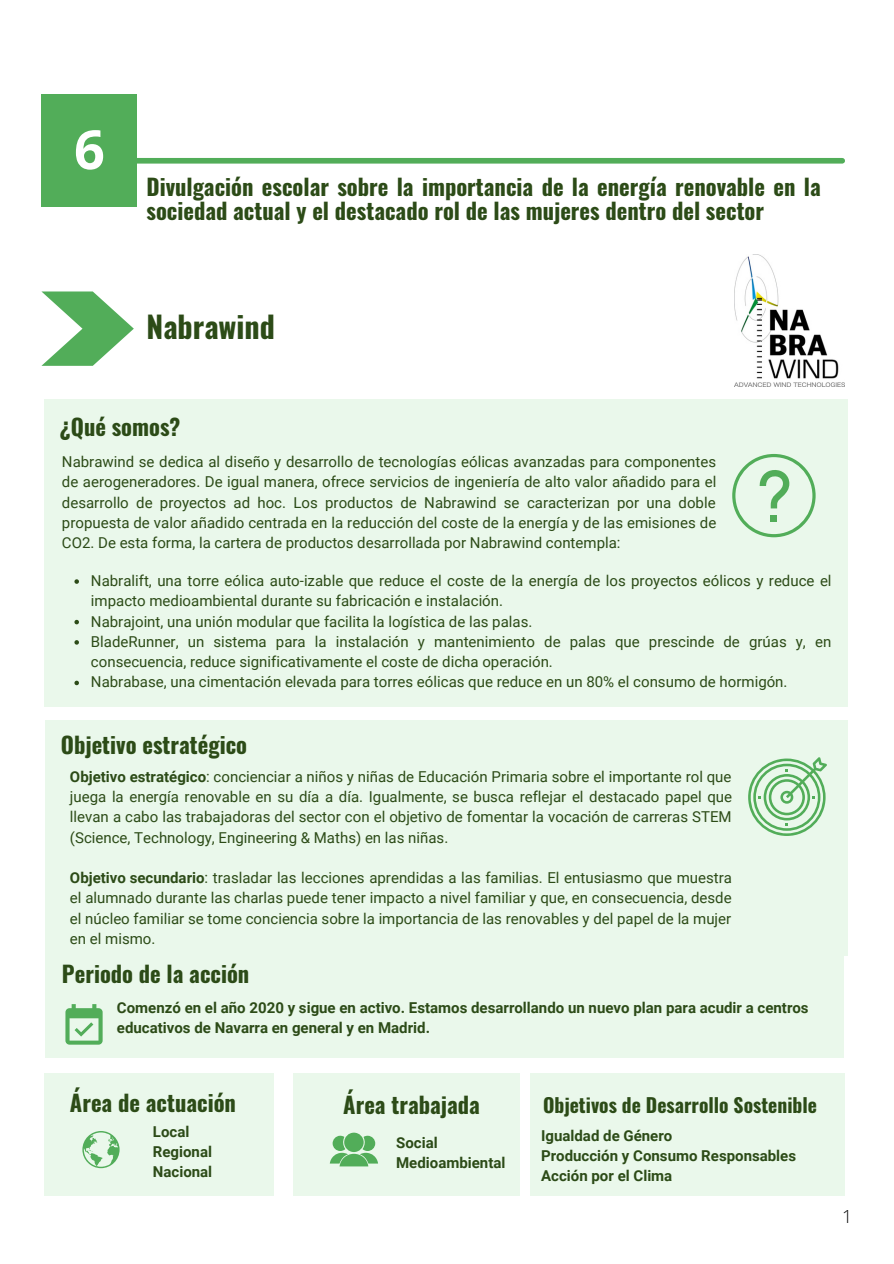
<style>
.page{position:relative;width:894px;height:1264px;background:#fff}
.page>*{position:absolute;margin:0;border:0;box-sizing:border-box;transform-origin:0 0}
.t1{font:700 54px "Open Sans";color:#fff}
.t2{font:700 30px "Oswald";color:#2c4b17}
.t3{font:700 22.5px/24.8px "Oswald";color:#2c4b17}
.t4{font:700 19.5px "Oswald";color:#2c4b17}
.t5{font:300 18px "Open Sans";color:#000}
.t6{font:15px/20.2px "Roboto";color:#2c4b17;text-align:justify}
.t7{font:700 15px/20.2px "Roboto";color:#2c4b17}
.s1{font-weight:700}
</style>
<div class="page">
<div style="left:113px;top:158px;width:729px;height:6px;background:#52ad59"></div>
<div style="left:41px;top:94px;width:96px;height:113px;background:#52ad59"></div>
<div style="left:44px;top:399px;width:803px;height:307px;background:#eaf8eb"></div>
<svg style="left:41px;top:291px;width:93px;height:75px"></svg>
<svg style="left:732px;top:454px;width:83px;height:83px"></svg>
<div style="left:45px;top:720px;width:802px;height:235px;background:#eaf8eb"></div>
<svg style="left:748px;top:757px;width:78px;height:79px"></svg>
<div style="left:45px;top:954px;width:799px;height:103px;background:#eaf8eb"></div>
<svg style="left:65px;top:1004px;width:38px;height:40px"></svg>
<div style="left:44px;top:1073px;width:230px;height:123px;background:#eaf8eb"></div>
<div style="left:293px;top:1073px;width:226px;height:123px;background:#eaf8eb"></div>
<svg style="left:82px;top:1131px;width:37px;height:37px"></svg>
<svg style="left:344px;top:1132px;width:19px;height:19px"></svg>
<svg style="left:330px;top:1135px;width:48px;height:31px"></svg>
<div style="left:530px;top:1073px;width:314px;height:123px;background:#eaf8eb"></div>
<img style="left:734px;top:255px;width:110px;height:131px">
<svg style="left:74px;top:579px;width:5px;height:5px"></svg>
<svg style="left:74px;top:620px;width:5px;height:4px"></svg>
<svg style="left:74px;top:640px;width:5px;height:4px"></svg>
<svg style="left:74px;top:680px;width:5px;height:5px"></svg>
<p class="t1" style="left:74px;top:111px;width:32px">6</p>
<p class="t3" style="left:146px;top:173px;width:675px">Divulgación escolar sobre la importancia de la energía renovable en la sociedad actual y el destacado rol de las mujeres dentro del sector</p>
<p class="t2" style="left:146px;top:303px;width:130px">Nabrawind</p>
<p class="t3" style="left:60px;top:414px;width:122px">¿Qué somos?</p>
<p class="t6" style="left:62px;top:452px;width:655px">Nabrawind se dedica al diseño y desarrollo de tecnologías eólicas avanzadas para componentes de aerogeneradores. De igual manera, ofrece servicios de ingeniería de alto valor añadido para el desarrollo de proyectos ad hoc. Los productos de Nabrawind se caracterizan por una doble propuesta de valor añadido centrada en la reducción del coste de la energía y de las emisiones de CO2. De esta forma, la cartera de productos desarrollada por Nabrawind contempla:</p>
<p class="t6" style="left:91px;top:571px;width:742px">Nabralift, una torre eólica auto-izable que reduce el coste de la energía de los proyectos eólicos y reduce el impacto medioambiental durante su fabricación e instalación.</p>
<p class="t6" style="left:91px;top:611px;width:443px">Nabrajoint, una unión modular que facilita la logística de las palas.</p>
<p class="t6" style="left:91px;top:631px;width:741px">BladeRunner, un sistema para la instalación y mantenimiento de palas que prescinde de grúas y, en consecuencia, reduce significativamente el coste de dicha operación.</p>
<p class="t6" style="left:91px;top:672px;width:698px">Nabrabase, una cimentación elevada para torres eólicas que reduce en un 80% el consumo de hormigón.</p>
<p class="t3" style="left:61px;top:731px;width:188px">Objetivo estratégico</p>
<p class="t6" style="left:70px;top:766px;width:663px"><span class="s1">Objetivo estratégico</span>: concienciar a niños y niñas de Educación Primaria sobre el importante rol que juega la energía renovable en su día a día. Igualmente, se busca reflejar el destacado papel que llevan a cabo las trabajadoras del sector con el objetivo de fomentar la vocación de carreras STEM (Science, Technology, Engineering &amp; Maths) en las niñas.</p>
<p class="t6" style="left:70px;top:867px;width:663px"><span class="s1">Objetivo secundario</span>: trasladar las lecciones aprendidas a las familias. El entusiasmo que muestra el alumnado durante las charlas puede tener impacto a nivel familiar y que, en consecuencia, desde el núcleo familiar se tome conciencia sobre la importancia de las renovables y del papel de la mujer en el mismo.</p>
<p class="t3" style="left:62px;top:960px;width:189px">Periodo de la acción</p>
<p class="t7" style="left:117px;top:997px;width:693px">Comenzó en el año 2020 y sigue en activo. Estamos desarrollando un nuevo plan para acudir a centros educativos de Navarra en general y en Madrid.</p>
<p class="t3" style="left:70px;top:1089px;width:167px">Área de actuación</p>
<p class="t3" style="left:343px;top:1091px;width:138px">Área trabajada</p>
<p class="t7" style="left:153px;top:1121px;width:38px">Local</p>
<p class="t7" style="left:153px;top:1141px;width:61px">Regional</p>
<p class="t7" style="left:153px;top:1162px;width:61px">Nacional</p>
<p class="t7" style="left:396px;top:1132px;width:43px">Social</p>
<p class="t7" style="left:396px;top:1153px;width:111px">Medioambiental</p>
<p class="t4" style="left:543px;top:1089px;width:275px">Objetivos de Desarrollo Sostenible</p>
<p class="t7" style="left:541px;top:1125px;width:133px">Igualdad de Género</p>
<p class="t7" style="left:541px;top:1145px;width:256px">Producción y Consumo Responsables</p>
<p class="t7" style="left:541px;top:1166px;width:133px">Acción por el Clima</p>
<p class="t5" style="left:841px;top:1203px;width:12px">1</p>
</div>
